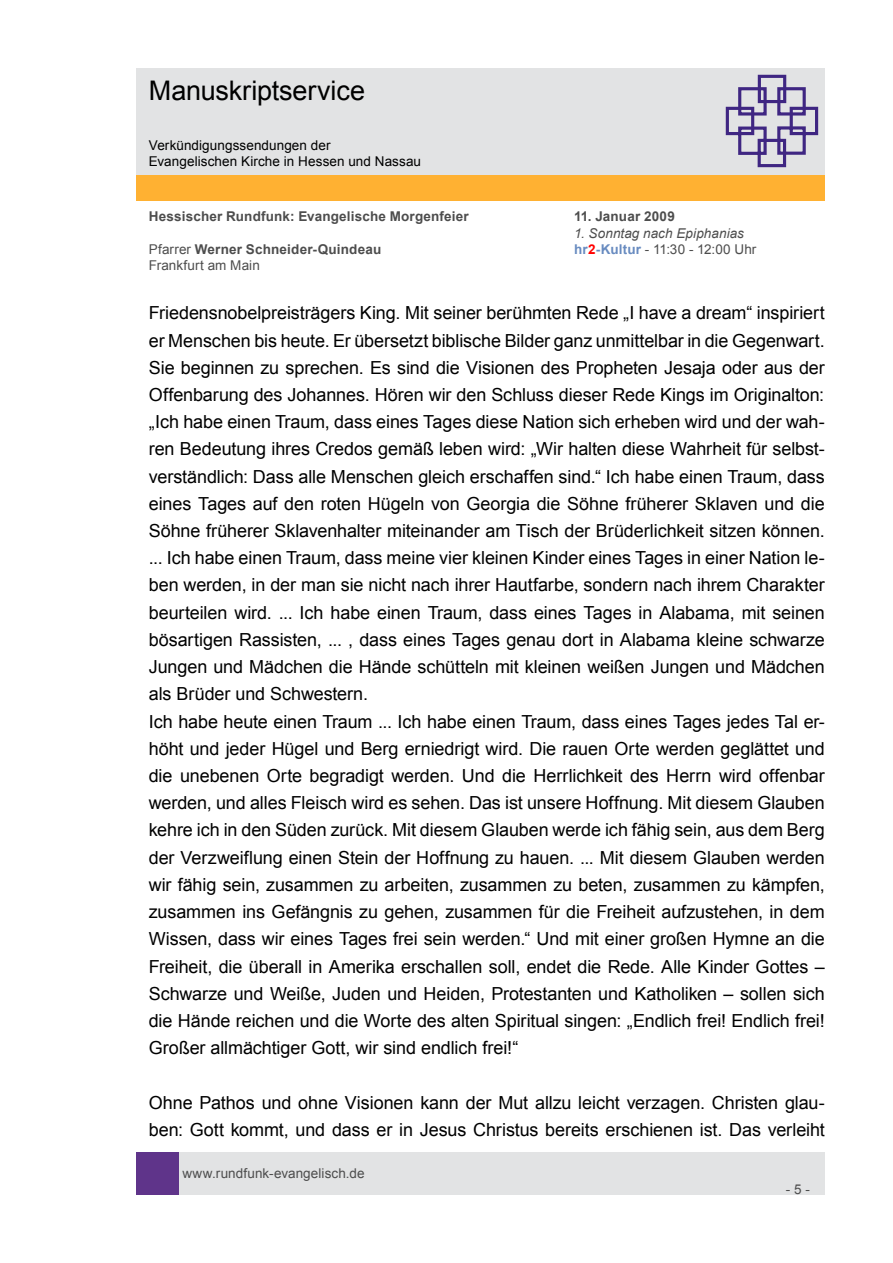
<style>
.page{position:relative;width:893px;height:1263px;background:#fff}
.page>*{position:absolute;margin:0;border:0;box-sizing:border-box;transform-origin:0 0}
.t1{font:27px "Arial";letter-spacing:-.005em;color:#000}
.t2{font:18px/27.2px "Arial";letter-spacing:-.005em;color:#000}
.t3{font:700 13.5px "Arial";letter-spacing:.015em;color:#4d4d4d}
.t4{font:13.5px "Arial";letter-spacing:.005em;color:#4d4d4d}
.t5{font:13.5px/16.2px "Arial";letter-spacing:.005em;color:#000}
.t6{font:italic 13.5px "Arial";letter-spacing:.005em;color:#4d4d4d}
.s1{font-weight:400}
.s2{font-weight:700;color:#688bc0}
.s3{font-weight:700;color:#f00}
</style>
<div class="page">
<div style="left:179px;top:1152px;width:646px;height:43px;background:#e2e3e4"></div>
<div style="left:136px;top:1152px;width:43px;height:43px;background:#5f348a"></div>
<div style="left:136px;top:175px;width:689px;height:26px;background:#ffb132"></div>
<div style="left:136px;top:68px;width:689px;height:106px;background:#e2e3e4"></div>
<svg style="left:725px;top:74px;width:94px;height:94px"></svg>
<h1 class="t1" style="left:149px;top:73px;width:218px">Manuskriptservice</h1>
<p class="t5" style="left:149px;top:137px;width:274px">Verkündigungssendungen der<br>Evangelischen Kirche in Hessen und Nassau</p>
<p class="t3" style="left:149px;top:208px;width:322px">Hessischer Rundfunk: Evangelische Morgenfeier</p>
<p class="t3" style="left:574px;top:208px;width:102px">11. Januar 2009</p>
<p class="t6" style="left:574px;top:224px;width:171px">1. Sonntag nach Epiphanias</p>
<p class="t3" style="left:149px;top:240px;width:234px"><span class="s1">Pfarrer</span> Werner Schneider-Quindeau</p>
<p class="t4" style="left:574px;top:240px;width:184px"><span class="s2">hr</span><span class="s3">2</span><span class="s2">-Kultur</span> - 11:30 - 12:00 Uhr</p>
<p class="t4" style="left:149px;top:256px;width:113px">Frankfurt am Main</p>
<p class="t2" style="left:149px;top:300px;width:678px">Friedensnobelpreisträgers King. Mit seiner berühmten Rede „I have a dream“ inspiriert er Menschen bis heute. Er übersetzt biblische Bilder ganz unmittelbar in die Gegenwart.<br>Sie beginnen zu sprechen. Es sind die Visionen des Propheten Jesaja oder aus der Offenbarung des Johannes. Hören wir den Schluss dieser Rede Kings im Originalton: „Ich habe einen Traum, dass eines Tages diese Nation sich erheben wird und der wah&shy;ren Bedeutung ihres Credos gemäß leben wird: „Wir halten diese Wahrheit für selbst&shy;verständlich: Dass alle Menschen gleich erschaffen sind.“ Ich habe einen Traum, dass eines Tages auf den roten Hügeln von Georgia die Söhne früherer Sklaven und die Söhne früherer Sklavenhalter miteinander am Tisch der Brüderlichkeit sitzen können. ... Ich habe einen Traum, dass meine vier kleinen Kinder eines Tages in einer Nation le&shy;ben werden, in der man sie nicht nach ihrer Hautfarbe, sondern nach ihrem Charakter beurteilen wird. ... Ich habe einen Traum, dass eines Tages in Alabama, mit seinen bösartigen Rassisten, ... , dass eines Tages genau dort in Alabama kleine schwarze Jungen und Mädchen die Hände schütteln mit kleinen weißen Jungen und Mädchen als Brüder und Schwestern.<br>Ich habe heute einen Traum ... Ich habe einen Traum, dass eines Tages jedes Tal er&shy;höht und jeder Hügel und Berg erniedrigt wird. Die rauen Orte werden geglättet und die unebenen Orte begradigt werden. Und die Herrlichkeit des Herrn wird offenbar werden, und alles Fleisch wird es sehen. Das ist unsere Hoffnung. Mit diesem Glauben kehre ich in den Süden zurück. Mit diesem Glauben werde ich fähig sein, aus dem Berg der Verzweiflung einen Stein der Hoffnung zu hauen. ... Mit diesem Glauben werden wir fähig sein, zusammen zu arbeiten, zusammen zu beten, zusammen zu kämpfen, zusammen ins Gefängnis zu gehen, zusammen für die Freiheit aufzustehen, in dem Wissen, dass wir eines Tages frei sein werden.“ Und mit einer großen Hymne an die Freiheit, die überall in Amerika erschallen soll, endet die Rede. Alle Kinder Gottes – Schwarze und Weiße, Juden und Heiden, Protestanten und Katholiken – sollen sich die Hände reichen und die Worte des alten Spiritual singen: „Endlich frei! Endlich frei!<br>Großer allmächtiger Gott, wir sind endlich frei!“</p>
<p class="t2" style="left:149px;top:1089px;width:678px">Ohne Pathos und ohne Visionen kann der Mut allzu leicht verzagen. Christen glau&shy;ben: Gott kommt, und dass er in Jesus Christus bereits erschienen ist. Das verleiht</p>
<p class="t4" style="left:182px;top:1164px;width:184px">www.rundfunk-evangelisch.de</p>
<p class="t4" style="left:786px;top:1180px;width:26px">- 5 -</p>
</div>
